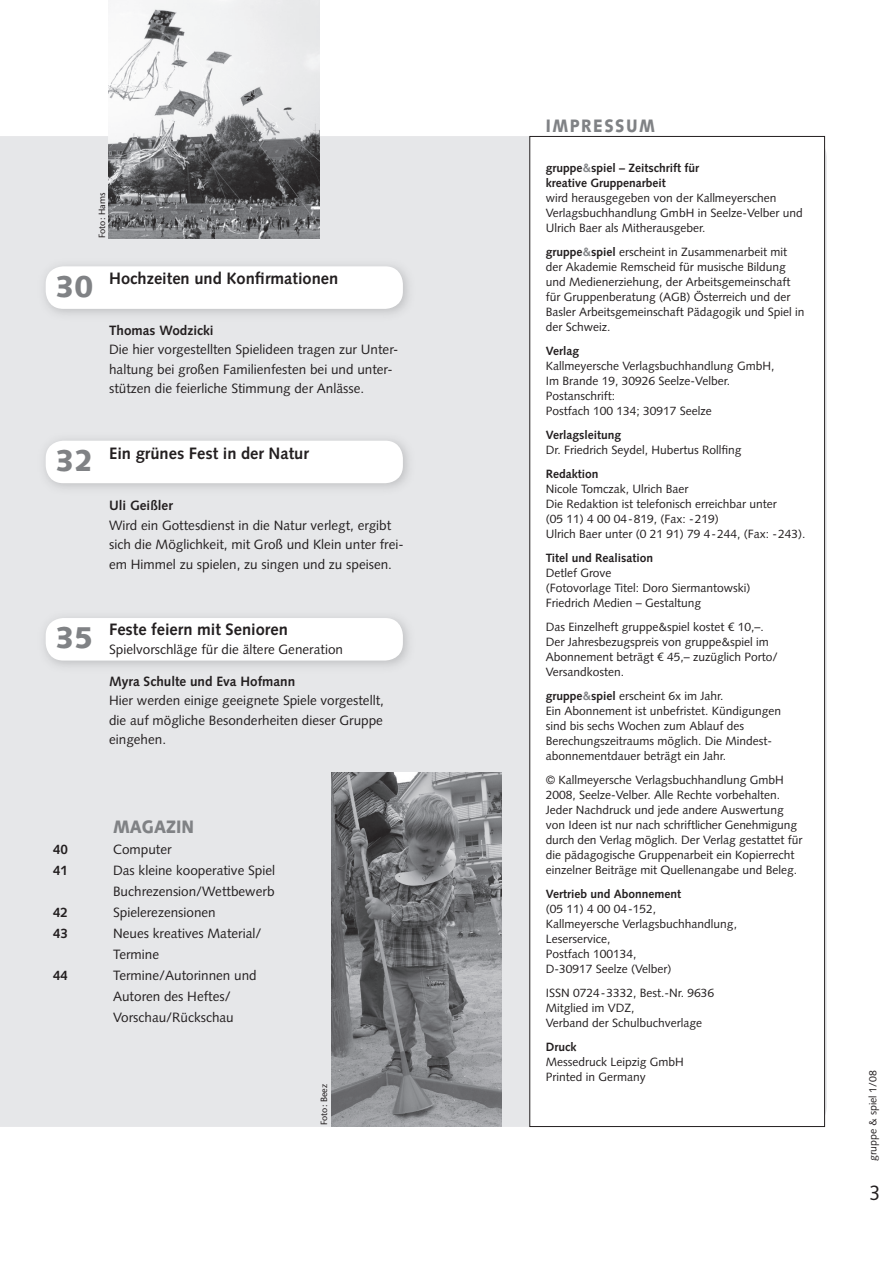
<style>
.page{position:relative;width:893px;height:1263px;background:#fff}
.page>*{position:absolute;margin:0;border:0;box-sizing:border-box;transform-origin:0 0}
.t1{font:900 30px "Syntax LT Std";color:#808285}
.t2{font:21px "Syntax LT Std";color:#231f20;scale:.9 1}
.t3{font:900 18px "Syntax LT Std";letter-spacing:.1em;color:#808285;scale:.85 1}
.t4{font:900 18px "Syntax LT Std";color:#808285;scale:.9 1}
.t5{font:700 16.5px "Syntax LT Std";color:#231f20}
.t6{font:13.5px/19.5px "Syntax LT Std";color:#231f20}
.t7{font:700 13.5px "Syntax LT Std";color:#231f20}
.t8{font:12px/15px "Syntax LT Std";color:#231f20}
.t9{font:700 12px/15px "Syntax LT Std";color:#231f20}
.t10{font:10.5px "Syntax LT Std";color:#231f20}
.t11{font:500 9px "Stone Sans Std";color:#231f20}
.s1{color:#808285}
.s2{font-weight:700}
.s3{font-weight:700;color:#808285}
</style>
<div class="page">
<div style="left:0;top:136px;width:827px;height:991px;background:#e6e7e9"></div>
<div style="left:530px;top:136px;width:295px;height:990px;background:#fff"></div>
<img style="left:109px;top:0;width:211px;height:238px">
<img style="left:37px;top:258px;width:379px;height:64px">
<div style="left:46px;top:266px;width:357px;height:43px;background:#fff;border-radius:18px"></div>
<img style="left:37px;top:432px;width:379px;height:64px">
<div style="left:46px;top:441px;width:357px;height:42px;background:#fff;border-radius:18px"></div>
<img style="left:37px;top:609px;width:379px;height:65px">
<div style="left:46px;top:618px;width:357px;height:42px;background:#fff;border-radius:18px"></div>
<img style="left:331px;top:773px;width:171px;height:354px">
<p class="t11" style="left:97px;top:238px;width:47px;rotate:-90deg">Foto: Hams</p>
<h1 class="t1" style="left:55px;top:269px;width:40px">30</h1>
<h3 class="t5" style="left:109px;top:269px;width:231px">Hochzeiten und Konfirmationen</h3>
<p class="t7" style="left:109px;top:322px;width:106px">Thomas Wodzicki</p>
<p class="t6" style="left:109px;top:340px;width:291px">Die hier vorgestellten Spielideen tragen zur Unter&shy;haltung bei großen Familienfesten bei und unter&shy;stützen die feierliche Stimmung der Anlässe.</p>
<h1 class="t1" style="left:55px;top:443px;width:40px">32</h1>
<h3 class="t5" style="left:109px;top:444px;width:201px">Ein grünes Fest in der Natur</h3>
<p class="t7" style="left:109px;top:498px;width:65px">Uli Geißler</p>
<p class="t6" style="left:109px;top:515px;width:296px">Wird ein Gottesdienst in die Natur verlegt, ergibt sich die Möglichkeit, mit Groß und Klein unter frei&shy;em Himmel zu spielen, zu singen und zu speisen.</p>
<h1 class="t1" style="left:55px;top:620px;width:40px">35</h1>
<h3 class="t5" style="left:109px;top:620px;width:180px">Feste feiern mit Senioren</h3>
<p class="t6" style="left:109px;top:640px;width:235px">Spielvorschläge für die ältere Generation</p>
<p class="t7" style="left:109px;top:673px;width:188px">Myra Schulte und Eva Hofmann</p>
<p class="t6" style="left:109px;top:691px;width:276px;text-align:justify">Hier werden einige geeignete Spiele vorgestellt, die auf mögliche Besonderheiten dieser Gruppe eingehen.</p>
<h3 class="t4" style="left:113px;top:816px;width:91px">MAGAZIN</h3>
<p class="t7" style="left:53px;top:842px;width:17px">40</p>
<p class="t6" style="left:113px;top:840px;width:60px">Computer</p>
<p class="t7" style="left:53px;top:863px;width:17px">41</p>
<p class="t6" style="left:113px;top:860px;width:164px;line-height:21px">Das kleine kooperative Spiel<br>Buchrezension/Wettbewerb</p>
<p class="t7" style="left:53px;top:905px;width:17px">42</p>
<p class="t6" style="left:113px;top:903px;width:104px">Spielerezensionen</p>
<p class="t7" style="left:53px;top:926px;width:17px">43</p>
<p class="t6" style="left:113px;top:923px;width:150px;line-height:21px">Neues kreatives Material/<br>Termine</p>
<p class="t7" style="left:53px;top:968px;width:17px">44</p>
<p class="t6" style="left:113px;top:965px;width:145px;line-height:21px">Termine/Autorinnen und<br>Autoren des Heftes/<br>Vorschau/Rückschau</p>
<p class="t11" style="left:319px;top:1125px;width:43px;rotate:-90deg">Foto: Beez</p>
<h3 class="t3" style="left:546px;top:115px;width:130px">IMPRESSUM</h3>
<p class="t9" style="left:546px;top:160px;width:155px">gruppe<span class="s1">&amp;</span>spiel – Zeitschrift für kreative Gruppenarbeit</p>
<p class="t8" style="left:546px;top:190px;width:259px">wird herausgegeben von der Kallmeyerschen<br>Verlagsbuchhandlung GmbH in Seelze-Velber und<br>Ulrich Baer als Mitherausgeber.</p>
<p class="t8" style="left:546px;top:244px;width:260px"><span class="s2">gruppe</span><span class="s3">&amp;</span><span class="s2">spiel</span> erscheint in Zusammenarbeit mit der Akademie Remscheid für musische Bildung und Medienerziehung, der Arbeitsgemeinschaft für Gruppenberatung (AGB) Österreich und der Basler Arbeitsgemeinschaft Pädagogik und Spiel in der Schweiz.</p>
<p class="t9" style="left:546px;top:343px;width:35px">Verlag</p>
<p class="t8" style="left:546px;top:358px;width:230px">Kallmeyersche Verlagsbuchhandlung GmbH,<br>Im Brande 19, 30926 Seelze-Velber.<br>Postanschrift:<br>Postfach 100 134; 30917 Seelze</p>
<p class="t9" style="left:546px;top:427px;width:77px">Verlagsleitung</p>
<p class="t8" style="left:546px;top:442px;width:197px">Dr. Friedrich Seydel, Hubertus Rollfing</p>
<p class="t9" style="left:546px;top:466px;width:54px">Redaktion</p>
<p class="t8" style="left:546px;top:481px;width:261px">Nicole Tomczak, Ulrich Baer<br>Die Redaktion ist telefonisch erreichbar unter<br>(05 11) 4 00 04 - 819, (Fax: - 219)<br>Ulrich Baer unter (0 21 91) 79 4 - 244, (Fax: - 243).</p>
<p class="t9" style="left:546px;top:550px;width:109px">Titel und Realisation</p>
<p class="t8" style="left:546px;top:565px;width:206px">Detlef Grove<br>(Fotovorlage Titel: Doro Siermantowski)<br>Friedrich Medien – Gestaltung</p>
<p class="t8" style="left:546px;top:619px;width:234px">Das Einzelheft gruppe&amp;spiel kostet € 10,–.<br>Der Jahresbezugspreis von gruppe&amp;spiel im Abonnement beträgt € 45,– zuzüglich Porto/ Versandkosten.</p>
<p class="t8" style="left:546px;top:688px;width:237px"><span class="s2">gruppe</span><span class="s3">&amp;</span><span class="s2">spiel</span> erscheint 6x im Jahr.<br>Ein Abonnement ist unbefristet. Kündigungen sind bis sechs Wochen zum Ablauf des Berechungszeitraums möglich. Die Mindest&shy;abonnementdauer beträgt ein Jahr.</p>
<p class="t8" style="left:546px;top:772px;width:258px">© Kallmeyersche Verlagsbuchhandlung GmbH 2008, Seelze-Velber. Alle Rechte vorbehalten.<br>Jeder Nachdruck und jede andere Auswertung von Ideen ist nur nach schriftlicher Genehmigung durch den Verlag möglich. Der Verlag gestattet für die pädagogische Gruppenarbeit ein Kopierrecht einzelner Beiträge mit Quellenangabe und Beleg.</p>
<p class="t9" style="left:546px;top:886px;width:137px">Vertrieb und Abonnement</p>
<p class="t8" style="left:546px;top:901px;width:193px">(05 11) 4 00 04 -152,<br>Kallmeyersche Verlagsbuchhandlung,<br>Leserservice,<br>Postfach 100134,<br>D-30917 Seelze (Velber)</p>
<p class="t8" style="left:546px;top:985px;width:170px">ISSN 0724 - 3332, Best.-Nr. 9636<br>Mitglied im VDZ,<br>Verband der Schulbuchverlage</p>
<p class="t9" style="left:546px;top:1039px;width:32px">Druck</p>
<p class="t8" style="left:546px;top:1054px;width:140px">Messedruck Leipzig GmbH<br>Printed in Germany</p>
<p class="t10" style="left:867px;top:1161px;width:92px;rotate:-90deg">gruppe &amp; spiel 1/08</p>
<h2 class="t2" style="left:870px;top:1180px;width:13px">3</h2>
</div>
